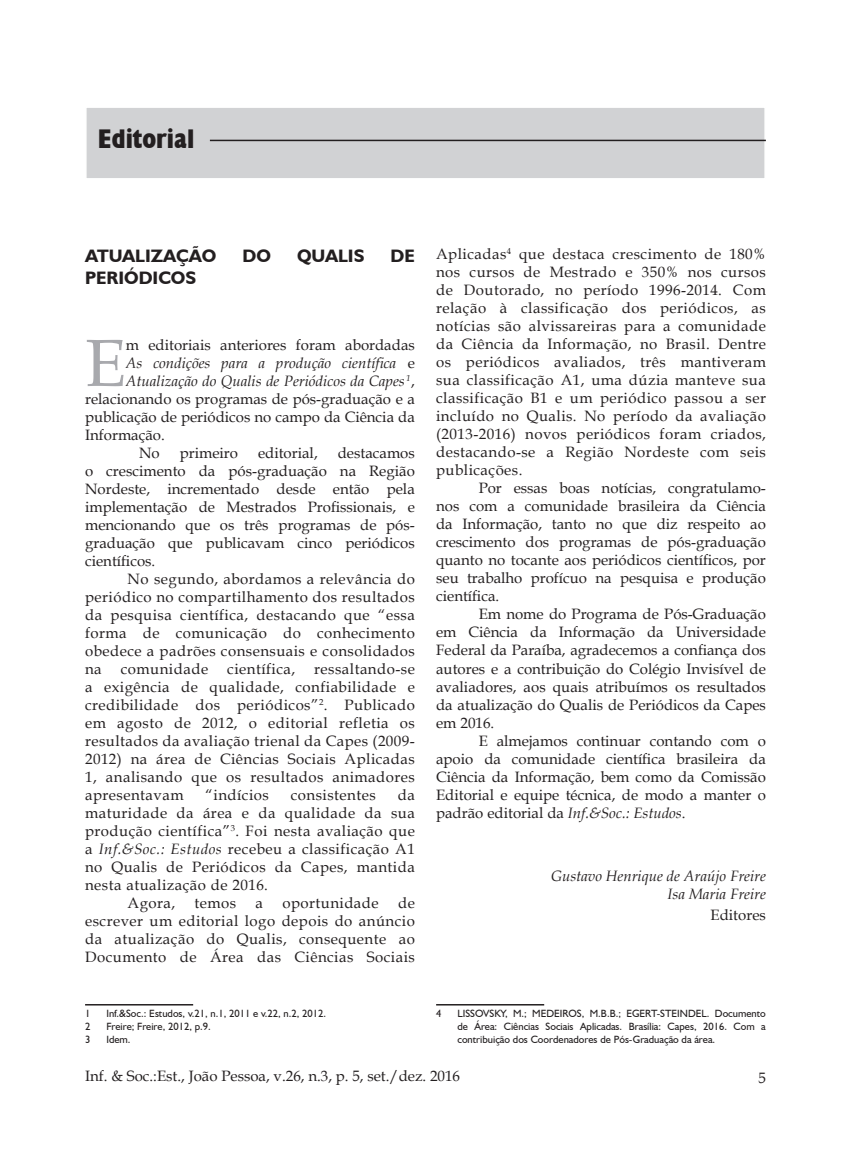
<style>
.page{position:relative;width:851px;height:1149px;background:#fff}
.page>*{position:absolute;margin:0;border:0;box-sizing:border-box;transform-origin:0 0}
.INFO_Capitular{font:66.6px "Book Antiqua";color:#a8a9ad}
.t1{font:700 condensed 27px "Humanist 521 BT Xtra";color:#231f20}
.INFO_Sub1{font:700 18px "Humanist 521 BT";color:#231f20}
.INFO_Corpo{font:15px/18px "Book Antiqua";letter-spacing:.03em;color:#231f20;text-align:justify}
.INFO_Capitular-2{font:15px "Book Antiqua";color:#231f20}
.INFO_Capitular-3{font:italic 15px "Book Antiqua";color:#231f20}
.INFO_Corpo-2{font:15px "Book Antiqua";color:#231f20}
.INFO_Legenda{font:10.5px/12.6px "Humanist 521 BT";color:#231f20;text-align:justify}
.s1{font-style:normal}
.s2{font-style:italic}
</style>
<div class="page">
<div style="left:85px;top:106px;width:680px;height:73px;background:#d1d2d4;border:2px solid #fff"></div>
<hr style="left:210px;top:140px;width:555px;height:1px;background:#231f20">
<hr style="left:85px;top:1003px;width:108px;height:2px;background:#231f20">
<hr style="left:436px;top:1003px;width:108px;height:2px;background:#231f20">
<p class="t1" style="left:98px;top:122px;width:98px">Editorial</p>
<p class="INFO_Sub1" style="left:85px;top:244px;width:133px">ATUALIZAÇÃO</p>
<p class="INFO_Sub1" style="left:242px;top:244px;width:30px">DO</p>
<p class="INFO_Sub1" style="left:297px;top:244px;width:69px">QUALIS</p>
<p class="INFO_Sub1" style="left:390px;top:244px;width:26px">DE</p>
<p class="INFO_Sub1" style="left:85px;top:266px;width:113px">PERIÓDICOS</p>
<p class="INFO_Capitular" style="left:85px;top:317px;width:42px">E</p>
<p class="INFO_Capitular-2" style="left:126px;top:334px;width:290px">m editoriais anteriores foram abordadas</p>
<p class="INFO_Capitular-3" style="left:126px;top:352px;width:290px">As condições para a produção científica <span class="s1">e</span></p>
<p class="INFO_Capitular-3" style="left:126px;top:370px;width:290px">Atualização do Qualis de Periódicos da Capes <sup>1</sup><span class="s1">,</span></p>
<p class="INFO_Capitular-2" style="left:85px;top:388px;width:331px">relacionando os programas de pós-graduação e a</p>
<p class="INFO_Capitular-2" style="left:85px;top:406px;width:331px">publicação de periódicos no campo da Ciência da</p>
<p class="INFO_Capitular-2" style="left:85px;top:424px;width:81px">Informação.</p>
<p class="INFO_Corpo" style="left:139px;top:443px;width:22px">No</p>
<p class="INFO_Corpo-2" style="left:180px;top:442px;width:60px">primeiro</p>
<p class="INFO_Corpo-2" style="left:258px;top:442px;width:61px">editorial,</p>
<p class="INFO_Corpo" style="left:85px;top:443px;width:331px;text-indent:252px">destacamos o crescimento da pós-graduação na Região Nordeste, incrementado desde então pela implementação de Mestrados Profissionais, e mencionando que os três programas de pós&shy;graduação que publicavam cinco periódicos científicos.</p>
<p class="INFO_Corpo" style="left:85px;top:569px;width:331px;text-indent:43px">No segundo, abordamos a relevância do periódico no compartilhamento dos resultados da pesquisa científica, destacando que “essa forma de comunicação do conhecimento obedece a padrões consensuais e consolidados na</p>
<p class="INFO_Corpo" style="left:85px;top:659px;width:331px;text-indent:229px">ressaltando-se a exigência de qualidade, confiabilidade e credibilidade dos periódicos”<sup>2</sup>. Publicado em agosto de 2012, o editorial refletia os resultados da avaliação trienal da Capes (2009- 2012) na área de Ciências Sociais Aplicadas 1, analisando que os resultados animadores apresentavam</p>
<p class="INFO_Corpo" style="left:121px;top:659px;width:89px">comunidade</p>
<p class="INFO_Corpo" style="left:227px;top:659px;width:69px">científica,</p>
<p class="INFO_Corpo" style="left:85px;top:785px;width:331px;text-indent:312px">da maturidade da área e da qualidade da sua produção científica”<sup>3</sup>. Foi nesta avaliação que a <span class="s2">Inf.&amp;Soc.: Estudos</span> recebeu a classificação A1 no Qualis de Periódicos da Capes, mantida nesta atualização de 2016.</p>
<p class="INFO_Corpo" style="left:128px;top:893px;width:49px">Agora,</p>
<p class="INFO_Corpo" style="left:194px;top:893px;width:43px">temos</p>
<p class="INFO_Corpo" style="left:255px;top:893px;width:9px">a</p>
<p class="INFO_Corpo" style="left:282px;top:893px;width:98px">oportunidade</p>
<p class="INFO_Corpo" style="left:205px;top:785px;width:65px">“indícios</p>
<p class="INFO_Corpo" style="left:291px;top:785px;width:86px">consistentes</p>
<p class="INFO_Corpo" style="left:85px;top:893px;width:331px;text-indent:313px">de escrever um editorial logo depois do anúncio da atualização do Qualis, consequente ao Documento de Área das Ciências Sociais</p>
<p class="INFO_Legenda" style="left:85px;top:1006px;width:7px">1</p>
<p class="INFO_Legenda" style="left:106px;top:1006px;width:221px">Inf.&amp;Soc.: Estudos, v.21, n.1, 2011 e v.22, n.2, 2012.</p>
<p class="INFO_Legenda" style="left:85px;top:1019px;width:7px">2</p>
<p class="INFO_Legenda" style="left:106px;top:1019px;width:106px">Freire; Freire, 2012, p.9.</p>
<p class="INFO_Legenda" style="left:85px;top:1032px;width:7px">3</p>
<p class="INFO_Legenda" style="left:106px;top:1032px;width:26px">Idem.</p>
<p class="INFO_Corpo" style="left:436px;top:244px;width:331px">Aplicadas<sup>4</sup> que destaca crescimento de 180% nos cursos de Mestrado e 350% nos cursos de Doutorado, no período 1996-2014. Com relação à classificação dos periódicos, as notícias são alvissareiras para a comunidade da Ciência da Informação, no Brasil. Dentre os periódicos avaliados, três mantiveram sua classificação A1, uma dúzia manteve sua classificação B1 e um periódico passou a ser incluído no Qualis. No período da avaliação (2013-2016) novos periódicos foram criados, destacando-se a Região Nordeste com seis publicações.</p>
<p class="INFO_Corpo" style="left:436px;top:478px;width:331px;text-indent:43px">Por essas boas notícias, congratulamo&shy;nos com a comunidade brasileira da Ciência da Informação, tanto no que diz respeito ao crescimento dos programas de pós-graduação quanto no tocante aos periódicos científicos, por seu trabalho profícuo na pesquisa e produção científica.</p>
<p class="INFO_Corpo" style="left:436px;top:604px;width:331px;text-indent:43px">Em nome do Programa de Pós-Graduação em Ciência da Informação da Universidade Federal da Paraíba, agradecemos a confiança dos autores e a contribuição do Colégio Invisível de avaliadores, aos quais atribuímos os resultados da atualização do Qualis de Periódicos da Capes em 2016.</p>
<p class="INFO_Corpo" style="left:436px;top:730px;width:331px;text-indent:43px">E almejamos continuar contando com o apoio da comunidade científica brasileira da Ciência da Informação, bem como da Comissão Editorial e equipe técnica, de modo a manter o padrão editorial da <span class="s2">Inf.&amp;Soc.: Estudos</span>.</p>
<p class="INFO_Capitular-3" style="left:551px;top:864px;width:216px">Gustavo Henrique de Araújo Freire</p>
<p class="INFO_Capitular-3" style="left:667px;top:882px;width:100px">Isa Maria Freire</p>
<p class="INFO_Corpo-2" style="left:710px;top:904px;width:57px">Editores</p>
<p class="INFO_Legenda" style="left:436px;top:1006px;width:7px">4</p>
<p class="INFO_Legenda" style="left:457px;top:1006px;width:310px">LISSOVSKY, M.; MEDEIROS, M.B.B.; EGERT-STEINDEL. Documento de Área: Ciências Sociais Aplicadas. Brasília: Capes, 2016. Com a contribuição dos Coordenadores de Pós-Graduação da área.</p>
<p class="INFO_Corpo-2" style="left:85px;top:1065px;width:376px">Inf. &amp; Soc.:Est., João Pessoa, v.26, n.3, p. 5, set./dez. 2016</p>
<p class="INFO_Corpo" style="left:758px;top:1068px;width:9px">5</p>
</div>
